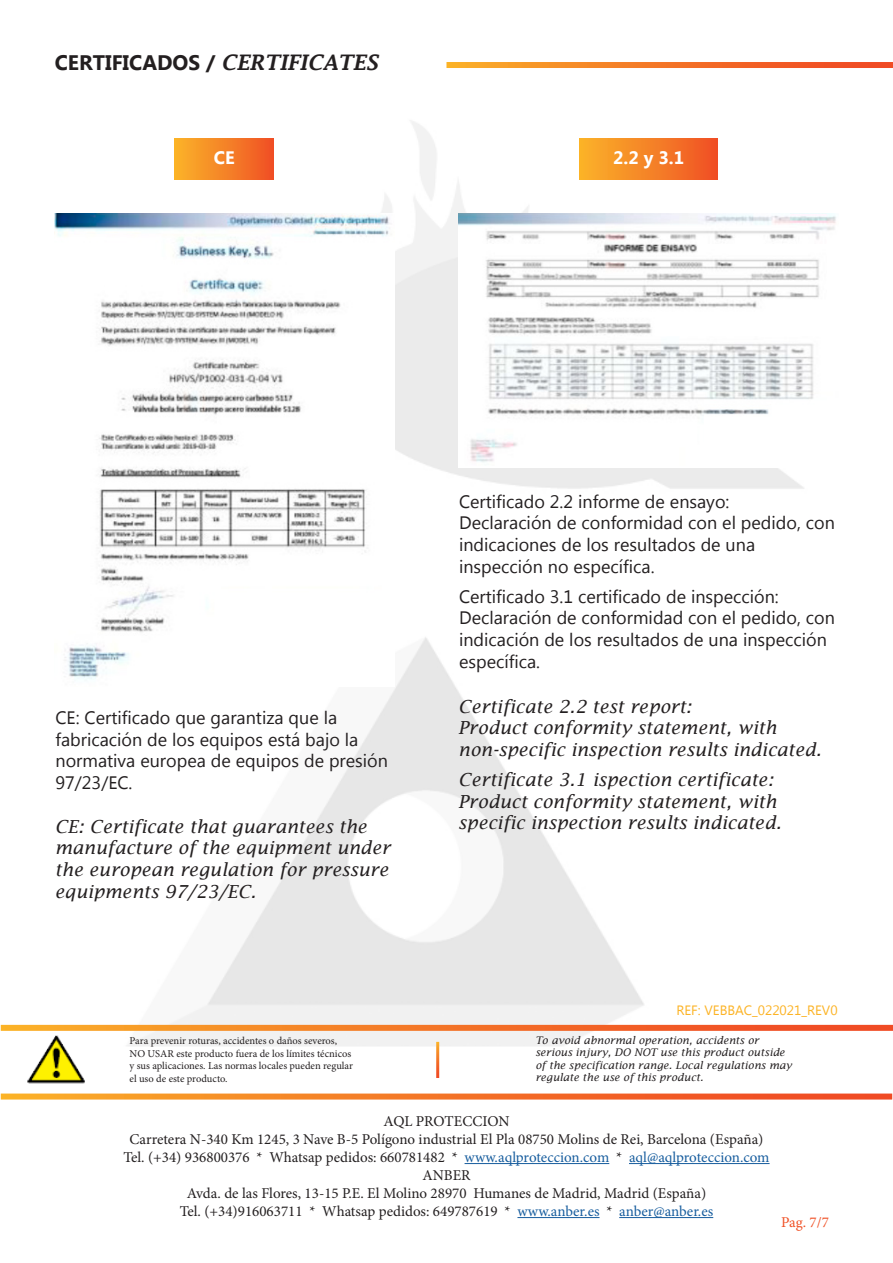
<style>
.page{position:relative;width:893px;height:1263px;background:#fff}
.page>*{position:absolute;margin:0;border:0;box-sizing:border-box;transform-origin:0 0}
.t1{font:700 21px "Microsoft New Tai Lue";color:#231f20}
.t2{font:18px/21.6px "Microsoft New Tai Lue";color:#231f20}
.t3{font:italic 18px/21.6px "Lucida Fax";color:#231f20}
.t4{font:700 18px "Microsoft New Tai Lue";color:#fff}
.t5{font:15px/18px "Minion Pro";color:#231f20;text-align:center}
.t6{font:15px "Minion Pro";color:#f05126}
.t7{font:13.5px "Microsoft New Tai Lue";color:#fcb325}
.t8{font:10.5px/12.6px "Minion Pro";color:#231f20}
.t9{font:italic 10.5px/12.6px "Lucida Fax";color:#231f20}
.s1{font-family:"Lucida Fax";font-weight:600;font-style:italic}
.s2{color:#175d9e}
</style>
<div class="page">
<img style="left:79px;top:121px;width:772px;height:1044px">
<img style="left:27px;top:1031px;width:65px;height:58px">
<svg style="left:1px;top:1025px;width:892px;height:6px;background:#f4792b"></svg>
<hr style="left:436px;top:1042px;width:3px;height:36px;background:#fff">
<svg style="left:1px;top:1093px;width:891px;height:6px;background:#f4823a"></svg>
<hr style="left:465px;top:1163px;width:144px;height:1px;background:#175d9e">
<hr style="left:629px;top:1163px;width:141px;height:1px;background:#175d9e">
<hr style="left:517px;top:1217px;width:82px;height:1px;background:#175d9e">
<hr style="left:619px;top:1217px;width:94px;height:1px;background:#175d9e">
<svg style="left:446px;top:62px;width:447px;height:6px;background:#f47626"></svg>
<div style="left:175px;top:138px;width:99px;height:42px;background:linear-gradient(to right,#fbb429,#f05025)"></div>
<div style="left:580px;top:138px;width:138px;height:42px;background:linear-gradient(to right,#fbb429,#f05025)"></div>
<img style="left:54px;top:214px;width:341px;height:472px">
<img style="left:458px;top:214px;width:381px;height:254px">
<p class="t1" style="left:55px;top:51px;width:324px">CERTIFICADOS / <span class="s1">CERTIFICATES</span></p>
<p class="t4" style="left:214px;top:147px;width:22px">CE</p>
<p class="t4" style="left:613px;top:147px;width:72px">2.2 y 3.1</p>
<p class="t2" style="left:56px;top:708px;width:334px">CE: Certificado que garantiza que la fabricación de los equipos está bajo la normativa europea de equipos de presión<br>97/23/EC.</p>
<p class="t3" style="left:55px;top:815px;width:337px">CE: Certificate that guarantees the manufacture of the equipment under the european regulation for pressure equipments 97/23/EC.</p>
<p class="t2" style="left:459px;top:492px;width:377px">Certificado 2.2 informe de ensayo:<br>Declaración de conformidad con el pedido, con indicaciones de los resultados de una inspección no específica.</p>
<p class="t2" style="left:459px;top:587px;width:377px">Certificado 3.1 certificado de inspección:<br>Declaración de conformidad con el pedido, con indicación de los resultados de una inspección específica.</p>
<p class="t3" style="left:458px;top:695px;width:365px">Certificate 2.2 test report:<br>Product conformity statement, with non-specific inspection results indicated.</p>
<p class="t3" style="left:458px;top:769px;width:325px">Certificate 3.1 ispection certificate:<br>Product conformity statement, with specific inspection results indicated.</p>
<p class="t7" style="left:676px;top:1003px;width:163px">REF: VEBBAC_022021_REV0</p>
<p class="t8" style="left:130px;top:1034px;width:225px">Para prevenir roturas, accidentes o daños severos, NO USAR este producto fuera de los límites técnicos y sus aplicaciones. Las normas locales pueden regular el uso de este producto.</p>
<p class="t9" style="left:535px;top:1033px;width:258px">To avoid abnormal operation, accidents or serious injury, DO NOT use this product outside of the specification range. Local regulations may regulate the use of this product.</p>
<p class="t5" style="left:123px;top:1112px;width:648px">AQL PROTECCION<br>Carretera N-340 Km 1245, 3 Nave B-5 Polígono industrial El Pla 08750 Molins de Rei, Barcelona (España)<br>Tel. (+34) 936800376 * Whatsap pedidos: 660781482 * <span class="s2">www.aqlproteccion.com</span> * <span class="s2">aql@aqlproteccion.com </span>ANBER<br>Avda. de las Flores, 13-15 P.E. El Molino 28970 Humanes de Madrid, Madrid (España)<br>Tel. (+34)916063711 * Whatsap pedidos: 649787619 * <span class="s2">www.anber.es</span> * <span class="s2">anber@anber.es</span></p>
<p class="t6" style="left:781px;top:1212px;width:49px">Pag. 7/7</p>
</div>
